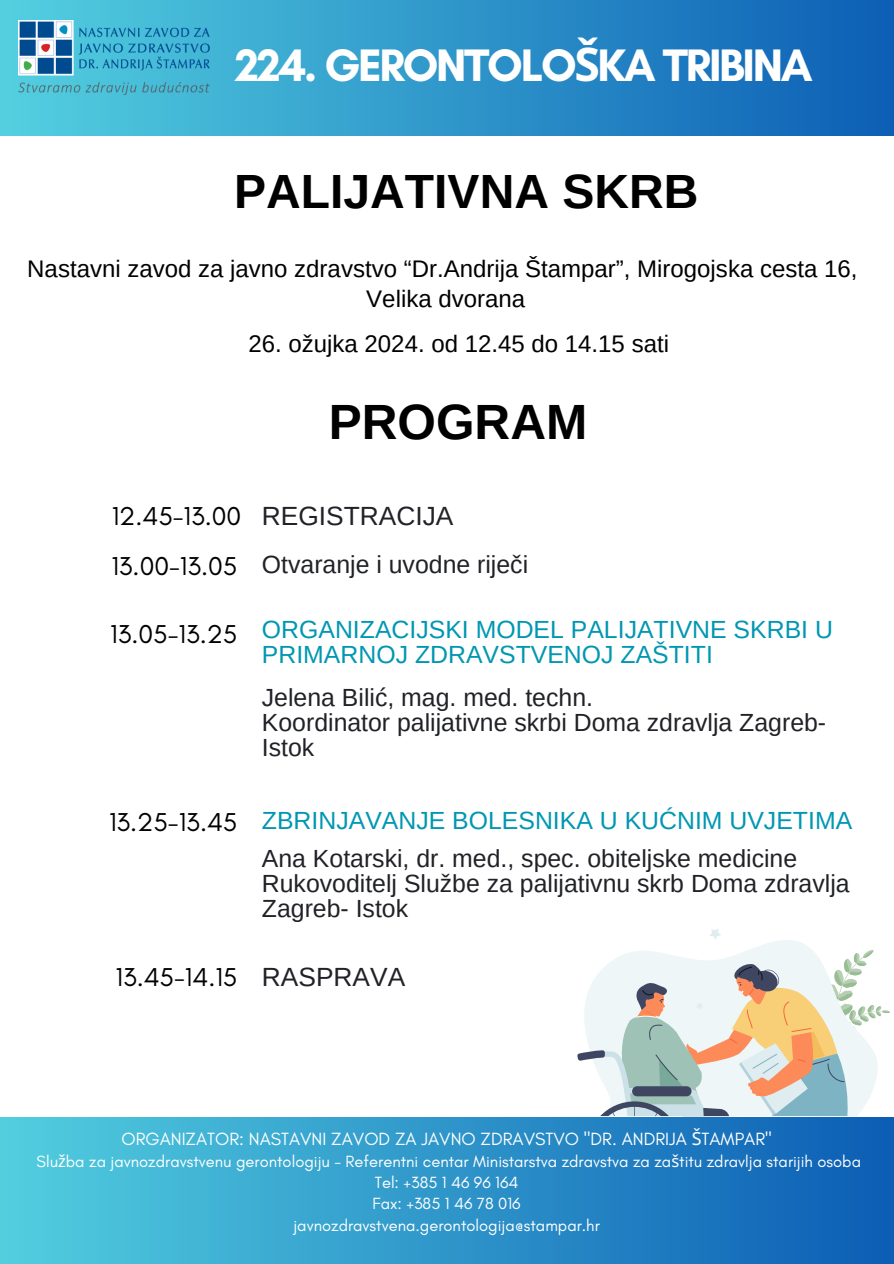
<style>
.page{position:relative;width:894px;height:1264px;background:#fff}
.page>*{position:absolute;margin:0;border:0;box-sizing:border-box;transform-origin:0 0}
.t1{font:700 49.5px "Arimo";color:#000}
.t2{font:700 48px "Arimo";color:#000}
.t3{font:700 46.35px "Glacial Indifference";letter-spacing:-.05em;color:#fff}
.t4{font:26.25px "Glacial Indifference";color:#000}
.t5{font:26.25px "Arimo";color:#212227}
.t6{font:24.75px/24.8px "Arimo";color:#212227}
.t7{font:24.75px/24.8px "Arimo";color:#0097b2}
.t8{font:24px/30.3px "Arimo";color:#000;text-align:center}
.t9{font:18px "Glacial Indifference";color:#fff}
.t10{font:16.5px "Glacial Indifference";color:#fff}
.s1{font-family:"Noto Sans"}
</style>
<div class="page">
<div style="left:0;top:1117px;width:893px;height:146px;background:linear-gradient(to right,#52cedf,#0c5db4)"></div>
<div style="left:0;top:0;width:893px;height:136px;background:linear-gradient(to right,#53d0e0,#0d5eb5)"></div>
<img style="left:18px;top:20px;width:192px;height:74px">
<svg style="left:715px;top:939px;width:95px;height:10px"></svg>
<svg style="left:710px;top:929px;width:11px;height:10px"></svg>
<svg style="left:577px;top:949px;width:312px;height:167px"></svg>
<h1 class="t3" style="left:235px;top:37px;width:579px">224. GERONTOLO<span class="s1">Š</span>KA TRIBINA</h1>
<h4 class="t2" style="left:234px;top:164px;width:465px">PALIJATIVNA SKRB</h4>
<h4 class="t8" style="left:27px;top:253px;width:831px">Nastavni zavod za javno zdravstvo “Dr.Andrija Štampar”, Mirogojska cesta 16,<br>Velika dvorana</h4>
<h3 class="t8" style="left:248px;top:329px;width:422px">26. ožujka 2024. od 12.45 do 14.15 sati</h3>
<h4 class="t1" style="left:328px;top:394px;width:260px">PROGRAM</h4>
<h4 class="t4" style="left:112px;top:500px;width:131px">12.45-13.00</h4>
<h1 class="t5" style="left:262px;top:501px;width:193px">REGISTRACIJA</h1>
<p class="t4" style="left:111px;top:550px;width:127px">13.00-13.05</p>
<h3 class="t6" style="left:262px;top:552px;width:268px">Otvaranje i uvodne riječi</h3>
<h2 class="t4" style="left:110px;top:618px;width:129px">13.05-13.25</h2>
<h4 class="t7" style="left:262px;top:617px;width:572px">ORGANIZACIJSKI MODEL PALIJATIVNE SKRBI U<br>PRIMARNOJ ZDRAVSTVENOJ ZAŠTITI</h4>
<p class="t4" style="left:109px;top:805px;width:130px">13.25-13.45</p>
<p class="t6" style="left:262px;top:685px;width:565px">Jelena Bilić, mag. med. techn.<br>Koordinator palijativne skrbi Doma zdravlja Zagreb-<br>Istok</p>
<p class="t7" style="left:262px;top:807px;width:591px">ZBRINJAVANJE BOLESNIKA U KUĆNIM UVJETIMA</p>
<p class="t6" style="left:262px;top:846px;width:589px">Ana Kotarski, dr. med., spec. obiteljske medicine<br>Rukovoditelj Službe za palijativnu skrb Doma zdravlja<br>Zagreb- Istok</p>
<h4 class="t4" style="left:115px;top:961px;width:123px">13.45-14.15</h4>
<h4 class="t5" style="left:262px;top:961px;width:145px">RASPRAVA</h4>
<h3 class="t9" style="left:121px;top:1128px;width:651px">ORGANIZATOR: NASTAVNI ZAVOD ZA JAVNO ZDRAVSTVO "DR. ANDRIJA <span class="s1">Š</span>TAMPAR"</h3>
<h4 class="t10" style="left:37px;top:1150px;width:825px">Slu<span class="s1">ž</span>ba za javnozdravstvenu gerontologiju - Referentni centar Ministarstva zdravstva za za<span class="s1">š</span>titu zdravlja starijih osoba</h4>
<h3 class="t10" style="left:374px;top:1172px;width:145px">Tel: +385 1 46 96 164</h3>
<h4 class="t10" style="left:372px;top:1193px;width:149px">Fax: +385 1 46 78 016</h4>
<h4 class="t10" style="left:293px;top:1214px;width:308px">javnozdravstvena.gerontologija@stampar.hr</h4>
</div>
